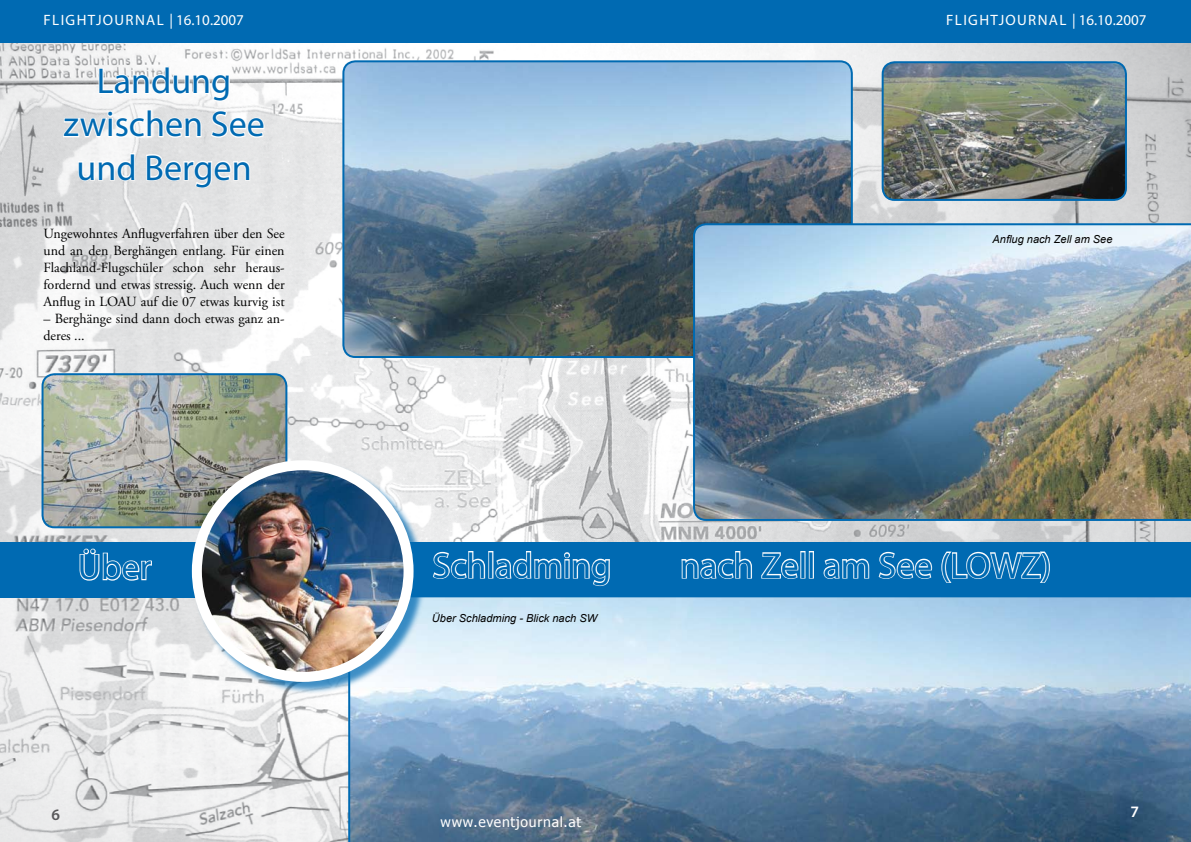
<style>
.page{position:relative;width:1191px;height:842px;background:#fff}
.page>*{position:absolute;margin:0;border:0;box-sizing:border-box;transform-origin:0 0}
.t1{font:36px/43.2px "Myriad Pro";color:#006ab2;text-align:center}
.t2{font:15px "Myriad Pro";letter-spacing:.09em;color:#fff}
.t3{font:14px/17px "Adobe Garamond Pro";color:#000;text-align:justify}
.t4{font:14px "Tahoma";letter-spacing:.05em;color:#fff}
.t5{font:italic 11px "Arial";color:#000}
</style>
<div class="page">
<img style="left:0;top:43px;width:1191px;height:799px">
<div style="left:0;top:542px;width:1191px;height:55px;background:#006ab2"></div>
<div style="left:0;top:0;width:595px;height:43px;background:#006ab2"></div>
<svg style="left:79px;top:548px;width:73px;height:33px"></svg>
<svg style="left:432px;top:551px;width:54px;height:28px"></svg>
<div style="left:488px;top:551px;width:5px;height:27px;border:2px solid #fff"></div>
<svg style="left:495px;top:551px;width:115px;height:36px"></svg>
<svg style="left:681px;top:551px;width:71px;height:28px"></svg>
<svg style="left:761px;top:552px;width:38px;height:27px"></svg>
<div style="left:800px;top:551px;width:5px;height:27px;border:2px solid #fff"></div>
<div style="left:809px;top:551px;width:5px;height:27px;border:2px solid #fff"></div>
<svg style="left:823px;top:558px;width:47px;height:21px"></svg>
<svg style="left:878px;top:551px;width:55px;height:28px"></svg>
<svg style="left:941px;top:551px;width:109px;height:32px"></svg>
<div style="left:595px;top:0;width:596px;height:43px;background:#006ab2"></div>
<img style="left:882px;top:62px;width:244px;height:138px;border-radius:12px">
<div style="left:881px;top:61px;width:246px;height:140px;border:2px solid #006ab2;border-radius:12px"></div>
<svg style="left:348px;top:597px;width:843px;height:245px;background:#87a7c1"></svg>
<svg style="left:98px;top:66px;width:133px;height:37px"></svg>
<svg style="left:62px;top:109px;width:140px;height:30px"></svg>
<svg style="left:209px;top:110px;width:56px;height:29px"></svg>
<svg style="left:77px;top:152px;width:59px;height:30px"></svg>
<svg style="left:145px;top:153px;width:106px;height:36px"></svg>
<img style="left:345px;top:61px;width:507px;height:296px">
<div style="left:342px;top:60px;width:511px;height:298px;border:2px solid #006ab2;border-radius:12px"></div>
<img style="left:693px;top:223px;width:498px;height:298px">
<img style="left:43px;top:374px;width:243px;height:153px;border-radius:12px">
<div style="left:42px;top:373px;width:245px;height:155px;border:2px solid #006ab2;border-radius:12px"></div>
<div style="left:193px;top:461px;width:233px;height:234px;background:#006ab2;opacity:.75"></div>
<img style="left:197px;top:465px;width:211px;height:212px;border-radius:50%">
<div style="left:192px;top:460px;width:221px;height:222px;border:10px solid #fff;border-radius:50%"></div>
<p class="t2" style="left:44px;top:11px;width:202px">FlIGHTJournal | 16.10.2007</p>
<p class="t2" style="left:946px;top:11px;width:202px">FlIGHTJournal | 16.10.2007</p>
<h1 class="t1" style="left:63px;top:59px;width:203px">Landung zwischen See und Bergen</h1>
<p class="t3" style="left:44px;top:226px;width:243px">Ungewohntes Anflugverfahren über den See und an den Berghängen entlang. Für einen Flachland-Flugschüler schon sehr heraus&shy;fordernd und etwas stressig. Auch wenn der Anflug in LOAU auf die 07 etwas kurvig ist</p>
<p class="t3" style="left:44px;top:311px;width:243px">– Berghänge sind dann doch etwas ganz an&shy;deres ...</p>
<p class="t5" style="left:992px;top:232px;width:121px">Anflug nach Zell am See</p>
<h1 class="t1" style="left:78px;top:545px;width:75px">Über</h1>
<h1 class="t1" style="left:432px;top:543px;width:180px">Schladming</h1>
<h1 class="t1" style="left:680px;top:543px;width:373px">nach Zell am See (LOWZ)</h1>
<p class="t5" style="left:432px;top:611px;width:167px">Über Schladming - Blick nach SW</p>
<p class="t4" style="left:440px;top:813px;width:142px">www.eventjournal.at</p>
</div>
